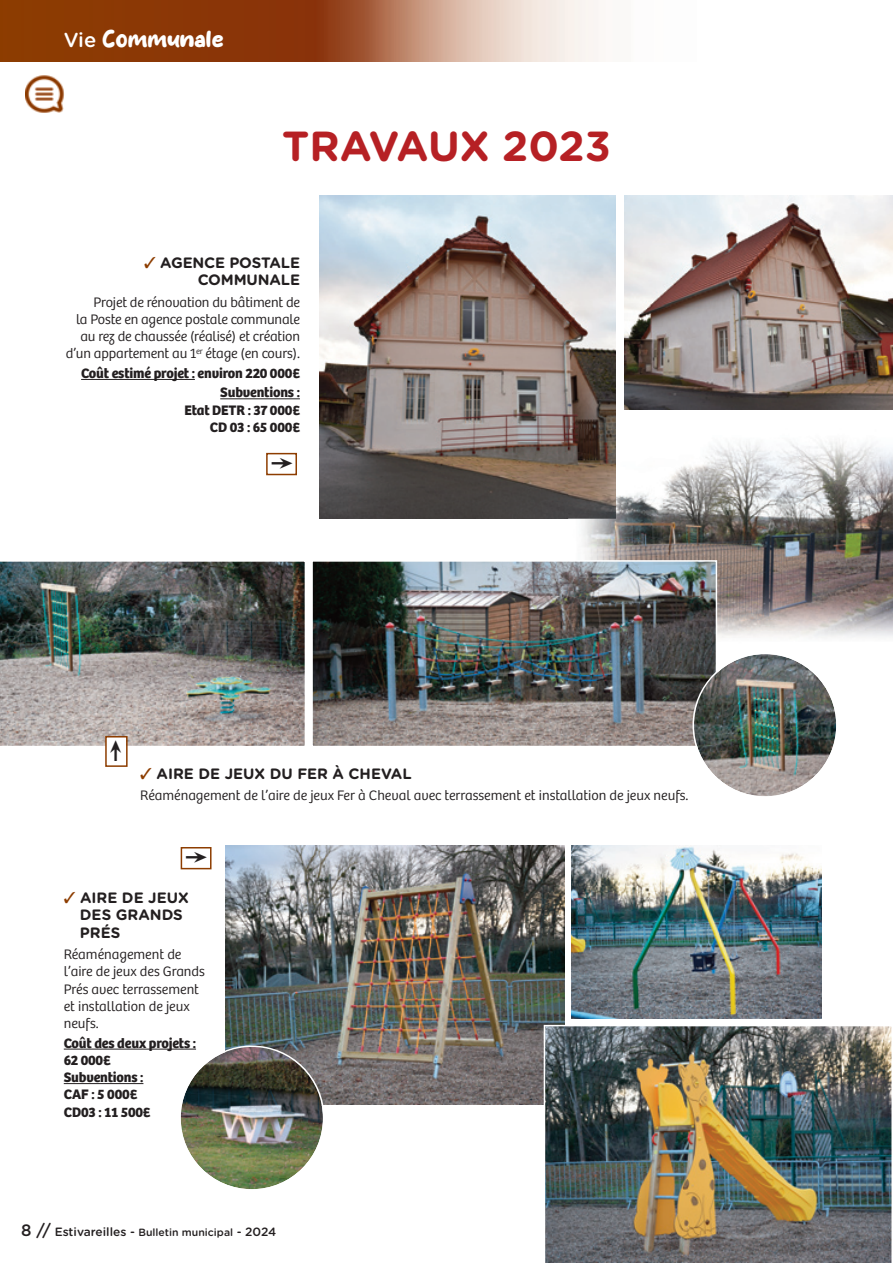
<style>
.page{position:relative;width:893px;height:1263px;background:#fff}
.page>*{position:absolute;margin:0;border:0;box-sizing:border-box;transform-origin:0 0}
.t1{font:700 42px "Gotham Rounded";color:#b62024}
.t2{font:29.1px "Fleches Post";color:#231f20}
.t3{font:19.5px "Delight Coffee";color:#fff}
.t4{font:700 15px/17.2px "Gotham Rounded";color:#231f20}
.t5{font:300 14.25px/17.2px "Bree";letter-spacing:-.01em;color:#231f20}
.t6{font:700 14.25px/17.2px "Bree";letter-spacing:-.01em;color:#231f20}
.t7{font:500 12px "Gotham Rounded";color:#231f20}
.s1{font-family:"Gotham Rounded";font-weight:500;font-size:20.25px}
.s2{color:#8d3d00}
.s3{font-size:16.5px}
.s4{font-size:10.5px}
</style>
<div class="page">
<div style="left:0;top:0;width:893px;height:62px;background:#8b3706"></div>
<img style="left:324px;top:0;width:41px;height:62px">
<img style="left:365px;top:0;width:527px;height:62px">
<img style="left:26px;top:75px;width:38px;height:38px">
<img style="left:892px;top:0;width:1px;height:62px">
<img style="left:571px;top:845px;width:251px;height:173px">
<img style="left:320px;top:196px;width:296px;height:322px">
<img style="left:226px;top:845px;width:338px;height:260px">
<img style="left:568px;top:442px;width:325px;height:196px">
<img style="left:568px;top:429px;width:48px;height:89px">
<img style="left:624px;top:196px;width:269px;height:213px">
<img style="left:0;top:561px;width:305px;height:185px">
<img style="left:544px;top:1025px;width:348px;height:238px">
<img style="left:314px;top:563px;width:400px;height:181px">
<div style="left:311px;top:560px;width:406px;height:187px;border:2px solid #fff"></div>
<div style="left:266px;top:453px;width:31px;height:22px;border:2px solid #8d3d00"></div>
<div style="left:107px;top:737px;width:19px;height:28px;background:#fff"></div>
<div style="left:105px;top:736px;width:23px;height:31px;border:2px solid #8d3d00"></div>
<hr style="left:64px;top:1049px;width:132px;height:1px;background:#231f20">
<hr style="left:64px;top:1083px;width:79px;height:1px;background:#231f20">
<hr style="left:81px;top:379px;width:114px;height:1px;background:#231f20">
<hr style="left:220px;top:398px;width:80px;height:1px;background:#231f20">
<img style="left:692px;top:653px;width:144px;height:143px">
<img style="left:179px;top:1045px;width:145px;height:144px">
<div style="left:181px;top:847px;width:31px;height:22px;border:2px solid #8d3d00"></div>
<p class="t3" style="left:64px;top:28px;width:162px"><span class="s1">Vie</span> Communale</p>
<p class="t1" style="left:282px;top:130px;width:330px">TRAVAUX 2023</p>
<p class="t4" style="left:144px;top:255px;width:157px;text-align:right"><span class="s2">✓</span> AGENCE POSTALE<br>COMMUNALE</p>
<p class="t5" style="left:66px;top:295px;width:236px;text-align:right">Projet de rénovation du bâtiment de<br>la Poste en agence postale communale au rez de chaussée (réalisé) et création d’un appartement au 1<sup>er</sup> étage (en cours).</p>
<p class="t6" style="left:81px;top:366px;width:220px">Coût estimé projet : environ 220 000€</p>
<p class="t6" style="left:184px;top:386px;width:117px;text-align:right">Subventions :<br>Etat DETR : 37 000€<br>CD 03 : 65 000€</p>
<p class="t2" style="left:299px;top:457px;width:14px;rotate:90deg">,</p>
<p class="t2" style="left:109px;top:734px;width:14px">,</p>
<p class="t4" style="left:140px;top:766px;width:273px"><span class="s2">✓</span> AIRE DE JEUX DU FER À CHEVAL</p>
<p class="t5" style="left:140px;top:788px;width:550px">Réaménagement de l’aire de jeux Fer à Cheval avec terrassement et installation de jeux neufs.</p>
<p class="t2" style="left:213px;top:851px;width:14px;rotate:90deg">,</p>
<p class="t4" style="left:80px;top:890px;width:110px;text-indent:-16px"><span class="s2">✓</span> AIRE DE JEUX<br>DES GRANDS<br>PRÉS</p>
<p class="t5" style="left:64px;top:947px;width:143px">Réaménagement de l’aire de jeux des Grands<br>Prés avec terrassement et installation de jeux neufs.</p>
<p class="t6" style="left:64px;top:1036px;width:134px">Coût des deux projets :<br>62 000€<br>Subventions :<br>CAF : 5 000€<br>CD03 : 11 500€</p>
<p class="t7" style="left:21px;top:1227px;width:257px"><span class="s3">8 //</span> Estivareilles - <span class="s4">Bulletin municipal</span> - 2024</p>
</div>
